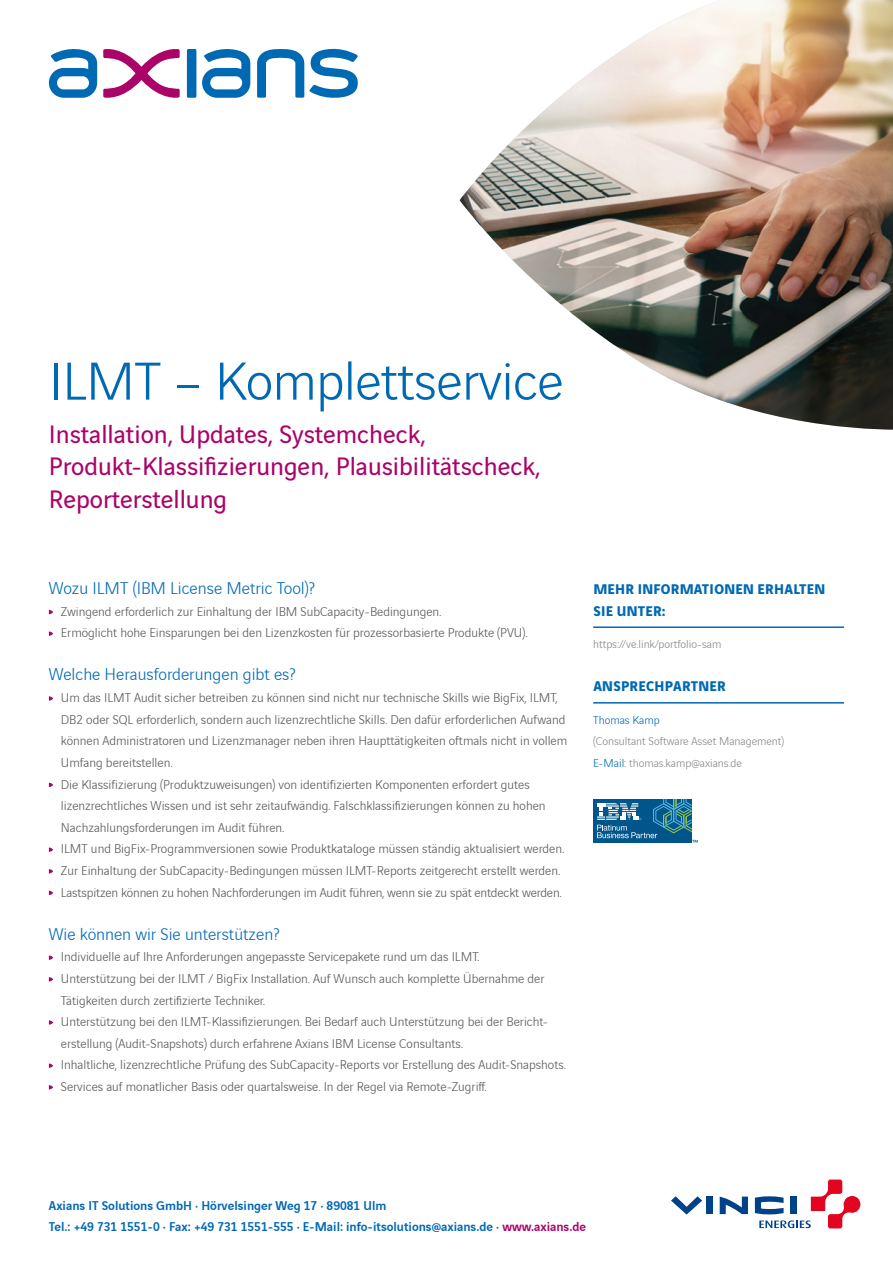
<style>
.page{position:relative;width:893px;height:1263px;background:#fff}
.page>*{position:absolute;margin:0;border:0;box-sizing:border-box;transform-origin:0 0}
.t1{font:300 57px "Vinci Sans";letter-spacing:-.01em;color:#0069b4}
.t2{font:27px/32.4px "Vinci Sans";color:#aa0469}
.t3{font:300 18px "Vinci Sans";color:#0069b4}
.t4{font:700 15px/21.6px "Vinci Sans";letter-spacing:.02em;color:#0069b4}
.t5{font:300 13.5px/21.6px "Vinci Sans";color:#575756}
.t6{font:500 13.5px/21.6px "Vinci Sans";color:#0069b4}
.t7{font:300 12px/21.6px "Vinci Sans";color:#878787}
.t8{font:300 12px "Vinci Sans";color:#0069b4}
.s1{color:#0069b4}
.s2{color:#aa0469}
</style>
<div class="page">
<svg style="left:49px;top:610px;width:4px;height:4px"></svg>
<svg style="left:49px;top:631px;width:4px;height:5px"></svg>
<svg style="left:49px;top:696px;width:4px;height:5px"></svg>
<svg style="left:49px;top:783px;width:4px;height:4px"></svg>
<svg style="left:49px;top:847px;width:4px;height:5px"></svg>
<svg style="left:49px;top:869px;width:4px;height:4px"></svg>
<svg style="left:49px;top:891px;width:4px;height:4px"></svg>
<svg style="left:49px;top:955px;width:4px;height:5px"></svg>
<svg style="left:49px;top:977px;width:4px;height:4px"></svg>
<svg style="left:49px;top:1020px;width:4px;height:5px"></svg>
<svg style="left:49px;top:1063px;width:4px;height:5px"></svg>
<svg style="left:49px;top:1085px;width:4px;height:4px"></svg>
<div style="left:187px;top:49px;width:9px;height:49px;background:#0069b4;border-radius:2px"></div>
<svg style="left:103px;top:49px;width:77px;height:49px"></svg>
<svg style="left:202px;top:49px;width:48px;height:49px"></svg>
<svg style="left:49px;top:49px;width:48px;height:49px"></svg>
<svg style="left:257px;top:49px;width:101px;height:49px"></svg>
<div style="left:706px;top:1196px;width:7px;height:18px;background:#004289"></div>
<svg style="left:720px;top:1196px;width:28px;height:18px"></svg>
<svg style="left:671px;top:1196px;width:31px;height:18px"></svg>
<svg style="left:755px;top:1179px;width:105px;height:49px"></svg>
<hr style="left:593px;top:702px;width:251px;height:2px;background:#0069b4">
<hr style="left:593px;top:626px;width:251px;height:2px;background:#0069b4">
<img style="left:460px;top:0;width:433px;height:430px">
<div style="left:593px;top:799px;width:98px;height:43px;background:#00558b"></div>
<svg style="left:597px;top:799px;width:100px;height:43px"></svg>
<h1 class="t1" style="left:49px;top:340px;width:516px">ILMT – Komplettservice</h1>
<h2 class="t2" style="left:49px;top:415px;width:493px">Installation, Updates, Systemcheck,<br>Produkt-Klassifizierungen, Plausibilitätscheck,<br>Reporterstellung</h2>
<h3 class="t3" style="left:49px;top:575px;width:267px">Wozu ILMT (IBM License Metric Tool)?</h3>
<p class="t5" style="left:61px;top:599px;width:468px">Zwingend erforderlich zur Einhaltung der IBM SubCapacity-Bedingungen.<br>Ermöglicht hohe Einsparungen bei den Lizenzkosten für prozessorbasierte Produkte (PVU).</p>
<h3 class="t3" style="left:49px;top:661px;width:248px">Welche Herausforderungen gibt es?</h3>
<p class="t5" style="left:61px;top:686px;width:508px">Um das ILMT Audit sicher betreiben zu können sind nicht nur technische Skills wie BigFix, ILMT, DB2 oder SQL erforderlich, sondern auch lizenzrechtliche Skills. Den dafür erforderlichen Aufwand können Administratoren und Lizenzmanager neben ihren Haupttätigkeiten oftmals nicht in vollem Umfang bereitstellen.<br>Die Klassifizierung (Produktzuweisungen) von identifizierten Komponenten erfordert gutes lizenzrechtliches Wissen und ist sehr zeitaufwändig. Falschklassifizierungen können zu hohen Nachzahlungsforderungen im Audit führen.<br>ILMT und BigFix-Programmversionen sowie Produktkataloge müssen ständig aktualisiert werden.<br>Zur Einhaltung der SubCapacity-Bedingungen müssen ILMT-Reports zeitgerecht erstellt werden.<br>Lastspitzen können zu hohen Nachforderungen im Audit führen, wenn sie zu spät entdeckt werden.</p>
<h3 class="t3" style="left:49px;top:921px;width:232px">Wie können wir Sie unterstützen?</h3>
<p class="t5" style="left:61px;top:945px;width:507px">Individuelle auf Ihre Anforderungen angepasste Servicepakete rund um das ILMT.<br>Unterstützung bei der ILMT / BigFix Installation. Auf Wunsch auch komplette Übernahme der Tätigkeiten durch zertifizierte Techniker.<br>Unterstützung bei den ILMT-Klassifizierungen. Bei Bedarf auch Unterstützung bei der Bericht&shy;erstellung (Audit-Snapshots) durch erfahrene Axians IBM License Consultants.<br>Inhaltliche, lizenzrechtliche Prüfung des SubCapacity-Reports vor Erstellung des Audit-Snapshots.<br>Services auf monatlicher Basis oder quartalsweise. In der Regel via Remote-Zugriff.</p>
<p class="t4" style="left:593px;top:577px;width:234px">MEHR INFORMATIONEN ERHALTEN<br>SIE UNTER:</p>
<p class="t7" style="left:593px;top:632px;width:130px">https://ve.link/portfolio-sam</p>
<p class="t4" style="left:593px;top:674px;width:134px">ANSPRECHPARTNER</p>
<p class="t8" style="left:593px;top:711px;width:68px">Thomas Kamp</p>
<p class="t7" style="left:593px;top:729px;width:192px">(Consultant Software Asset Management)<br><span class="s1">E-Mail:</span> thomas.kamp@axians.de</p>
<p class="t6" style="left:49px;top:1193px;width:539px">Axians IT Solutions GmbH · Hörvelsinger Weg 17 · 89081 Ulm<br>Tel.: +49 731 1551-0 · Fax: +49 731 1551-555 · E-Mail: info-itsolutions@axians.de · <span class="s2">www.axians.de</span></p>
</div>
